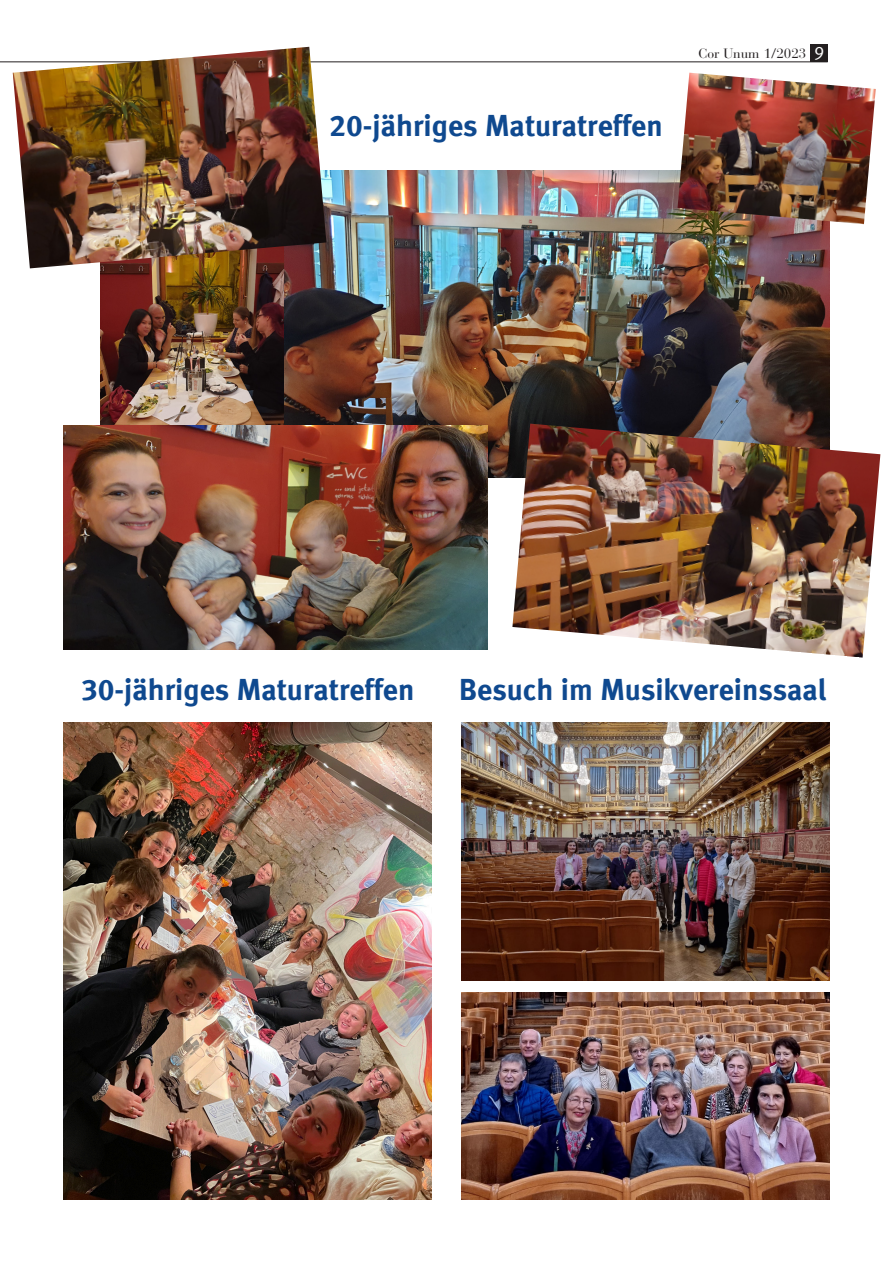
<style>
.page{position:relative;width:893px;height:1263px;background:#fff}
.page>*{position:absolute;margin:0;border:0;box-sizing:border-box;transform-origin:0 0}
.t1{font:700 30px "Seat Meta";color:#0f498f}
.t2{font:18px "Seat Meta Normal";color:#fff}
.t3{font:13.5px "Bauer Bodoni LT";color:#231f20}
</style>
<div class="page">
<img style="left:100px;top:268px;width:185px;height:158px">
<hr style="left:0;top:61px;width:828px;height:1px;background:#231f20">
<div style="left:811px;top:45px;width:17px;height:17px;background:#231f20"></div>
<img style="left:64px;top:722px;width:368px;height:477px">
<img style="left:285px;top:171px;width:544px;height:306px">
<img style="left:64px;top:426px;width:424px;height:223px">
<img style="left:13px;top:47px;width:313px;height:221px">
<img style="left:512px;top:424px;width:368px;height:234px">
<img style="left:677px;top:73px;width:199px;height:151px">
<img style="left:461px;top:992px;width:368px;height:207px">
<img style="left:461px;top:722px;width:368px;height:258px">
<p class="t1" style="left:329px;top:108px;width:335px">20-jähriges Maturatreffen</p>
<p class="t3" style="left:698px;top:46px;width:110px">Cor Unum 1/2023</p>
<p class="t2" style="left:814px;top:43px;width:12px">9</p>
<p class="t1" style="left:81px;top:672px;width:335px">30-jähriges Maturatreffen</p>
<p class="t1" style="left:459px;top:672px;width:369px">Besuch im Musikvereinssaal</p>
</div>
